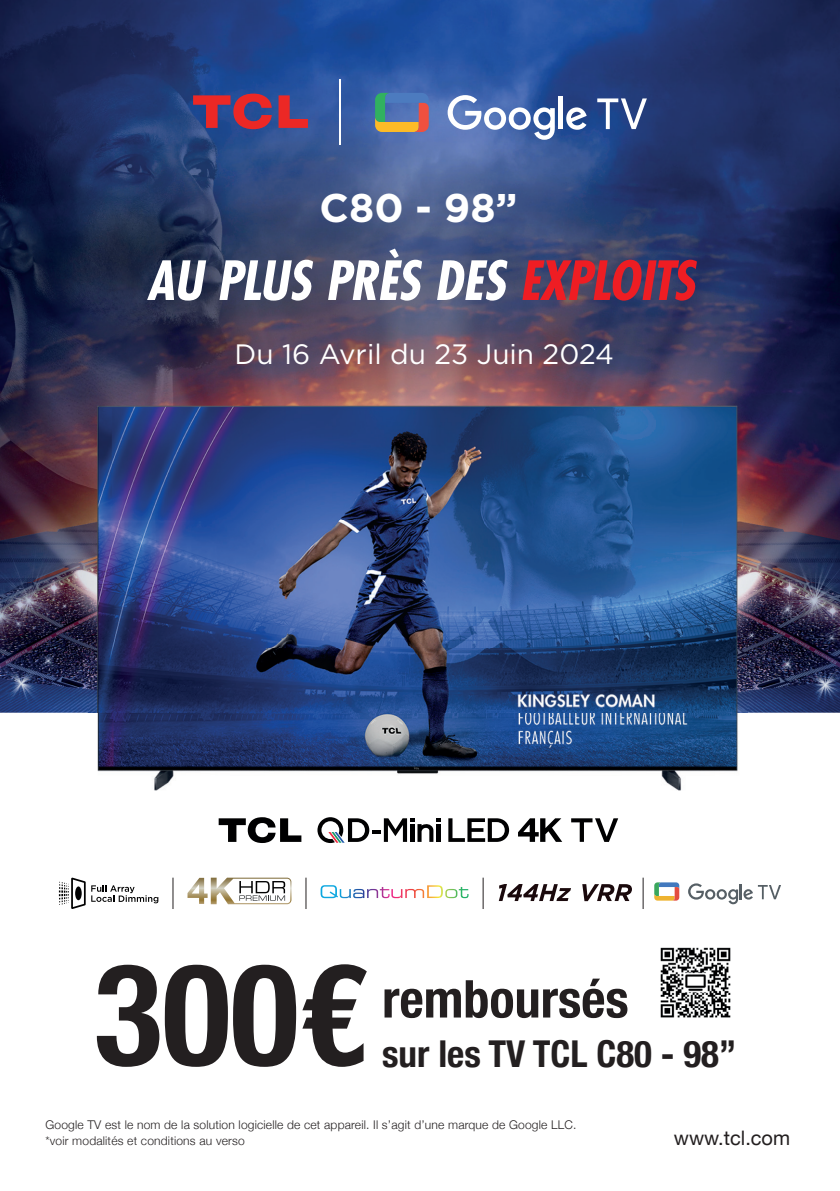
<style>
.page{position:relative;width:840px;height:1191px;background:#fff}
.page>*{position:absolute;margin:0;border:0;box-sizing:border-box;transform-origin:0 0}
.t1{font:700 condensed 142px "Helvetica Neue";color:#231f20}
.t2{font:700 condensed 52.2px "Helvetica Neue";color:#231f20}
.t3{font:700 40px "Gotham";color:#fff}
.t4{font:700 condensed 37px "Helvetica Neue";color:#231f20}
.t5{font:28px "Gotham";color:#fff}
.t6{font:20px "Helvetica Neue";color:#231f20}
.t7{font:300 12px/15.6px "Helvetica Neue";letter-spacing:.015em;color:#231f20}
</style>
<div class="page">
<img style="left:0;top:0;width:839px;height:712px">
<img style="left:660px;top:947px;width:71px;height:71px">
<svg style="left:59px;top:877px;width:99px;height:32px"></svg>
<svg style="left:187px;top:877px;width:104px;height:27px"></svg>
<svg style="left:320px;top:885px;width:148px;height:13px"></svg>
<svg style="left:498px;top:884px;width:72px;height:17px"></svg>
<svg style="left:582px;top:884px;width:49px;height:17px"></svg>
<svg style="left:688px;top:883px;width:92px;height:21px"></svg>
<svg style="left:654px;top:882px;width:25px;height:18px"></svg>
<hr style="left:172px;top:877px;width:1px;height:32px;background:#231f20">
<hr style="left:305px;top:877px;width:1px;height:32px;background:#231f20">
<hr style="left:482px;top:877px;width:1px;height:32px;background:#231f20">
<hr style="left:642px;top:877px;width:1px;height:32px;background:#231f20">
<img style="left:89px;top:392px;width:658px;height:428px">
<svg style="left:147px;top:260px;width:59px;height:41px"></svg>
<svg style="left:219px;top:259px;width:94px;height:42px"></svg>
<svg style="left:328px;top:248px;width:94px;height:53px"></svg>
<svg style="left:437px;top:258px;width:70px;height:43px"></svg>
<svg style="left:522px;top:259px;width:174px;height:42px"></svg>
<svg style="left:597px;top:98px;width:49px;height:31px"></svg>
<svg style="left:447px;top:95px;width:107px;height:45px"></svg>
<div style="left:558px;top:96px;width:5px;height:33px;background:#fff"></div>
<svg style="left:566px;top:107px;width:20px;height:23px"></svg>
<svg style="left:375px;top:93px;width:53px;height:39px"></svg>
<hr style="left:339px;top:80px;width:1px;height:65px;background:#fff">
<svg style="left:193px;top:94px;width:78px;height:35px"></svg>
<svg style="left:278px;top:95px;width:30px;height:33px"></svg>
<svg style="left:218px;top:817px;width:83px;height:26px"></svg>
<svg style="left:448px;top:818px;width:61px;height:24px"></svg>
<svg style="left:317px;top:817px;width:123px;height:26px"></svg>
<svg style="left:571px;top:818px;width:47px;height:24px"></svg>
<svg style="left:517px;top:818px;width:45px;height:24px"></svg>
<h3 class="t3" style="left:319px;top:181px;width:199px">C80 - 98”</h3>
<h3 class="t5" style="left:234px;top:336px;width:381px">Du 16 Avril du 23 Juin 2024</h3>
<h1 class="t1" style="left:94px;top:896px;width:274px">300€</h1>
<h2 class="t2" style="left:382px;top:955px;width:248px">remboursés</h2>
<h3 class="t4" style="left:382px;top:1023px;width:355px">sur les TV TCL C80 - 98”</h3>
<p class="t7" style="left:45px;top:1116px;width:532px">Google TV est le nom de la solution logicielle de cet appareil. Il s’agit d’une marque de Google LLC. *voir modalités et conditions au verso</p>
<h3 class="t6" style="left:673px;top:1123px;width:118px">www.tcl.com</h3>
</div>
